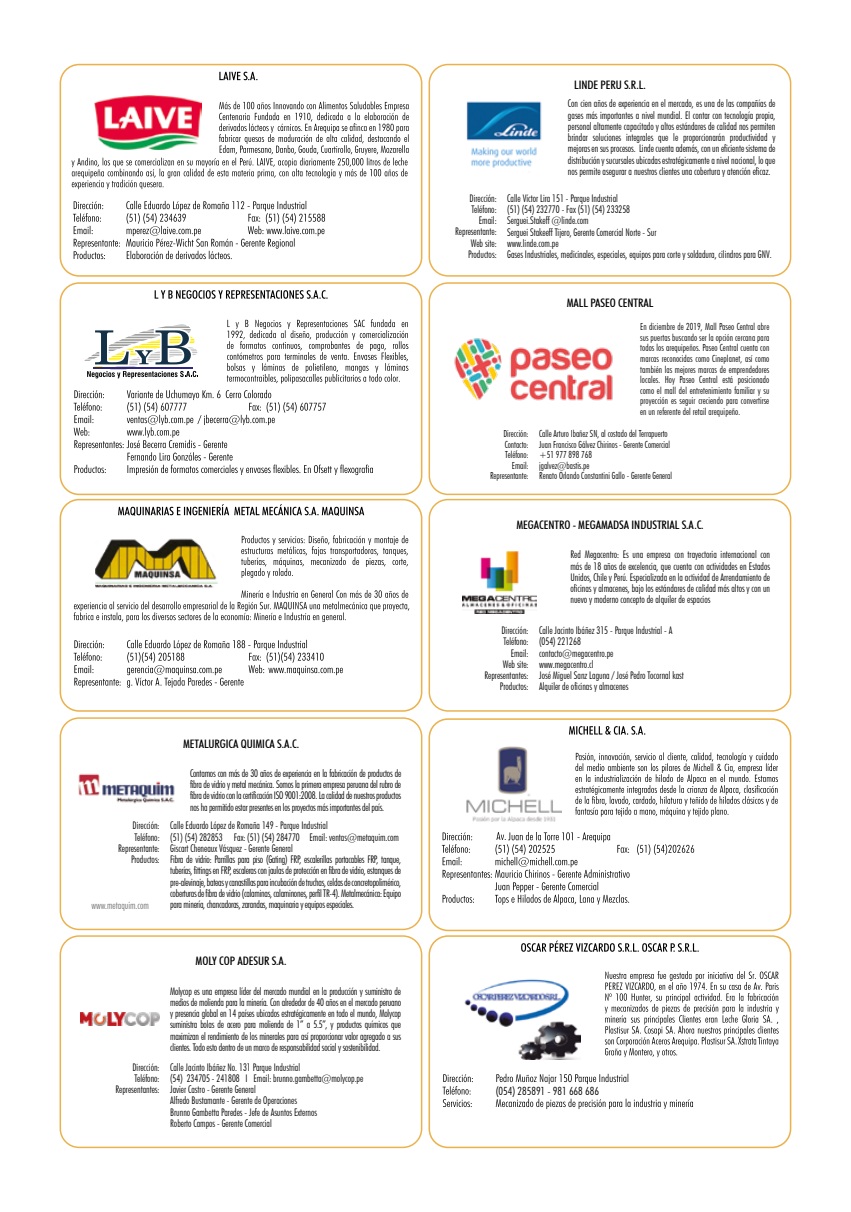
<style>
.page{position:relative;width:851px;height:1212px;background:#fff}
.page>*{position:absolute;margin:0;border:0;box-sizing:border-box;transform-origin:0 0}
.t1{font:500 condensed 11.7px "Futura BT";letter-spacing:-.005em;color:#000;scale:1.05 1}
.t2{font:300 condensed 11.25px "Futura BT";color:#000;scale:1.05 1}
.t3{font:300 condensed 10.5px/11.2px "Futura BT";color:#000;text-align:justify;scale:.95 1}
.t4{font:300 condensed 10.5px "Futura BT";letter-spacing:-.025em;color:#000;scale:.95 1}
.t5{font:300 condensed 10.5px "Futura BT";color:#706f6f;scale:.95 1}
.t6{font:300 condensed 9.75px/10.5px "Futura BT";color:#000;text-align:justify;scale:.95 1}
</style>
<div class="page">
<svg style="left:521px;top:940px;width:177px;height:12px"></svg>
<div style="left:428px;top:935px;width:363px;height:213px;border:2px solid #e29100;border-radius:19px"></div>
<img style="left:464px;top:979px;width:117px;height:80px">
<svg style="left:442px;top:1074px;width:251px;height:35px"></svg>
<svg style="left:604px;top:971px;width:174px;height:86px"></svg>
<svg style="left:569px;top:726px;width:76px;height:9px"></svg>
<svg style="left:575px;top:752px;width:202px;height:65px"></svg>
<img style="left:466px;top:747px;width:95px;height:75px">
<svg style="left:442px;top:832px;width:252px;height:73px"></svg>
<div style="left:428px;top:718px;width:363px;height:213px;border:2px solid #e29100;border-radius:19px"></div>
<div style="left:428px;top:499px;width:363px;height:213px;border:2px solid #e29100;border-radius:19px"></div>
<img style="left:463px;top:552px;width:73px;height:61px">
<div style="left:428px;top:282px;width:363px;height:213px;border:2px solid #e29100;border-radius:19px"></div>
<img style="left:454px;top:338px;width:159px;height:63px">
<svg style="left:219px;top:72px;width:38px;height:8px"></svg>
<div style="left:60px;top:64px;width:362px;height:213px;border:2px solid #e29100;border-radius:19px"></div>
<svg style="left:73px;top:201px;width:252px;height:58px"></svg>
<svg style="left:71px;top:101px;width:338px;height:88px"></svg>
<img style="left:94px;top:96px;width:107px;height:53px">
<svg style="left:118px;top:504px;width:246px;height:12px"></svg>
<div style="left:60px;top:499px;width:362px;height:213px;border:2px solid #e29100;border-radius:19px"></div>
<svg style="left:241px;top:535px;width:167px;height:43px"></svg>
<svg style="left:74px;top:640px;width:269px;height:48px"></svg>
<svg style="left:74px;top:590px;width:335px;height:32px"></svg>
<img style="left:95px;top:538px;width:124px;height:55px">
<div style="left:60px;top:935px;width:362px;height:213px;border:2px solid #e29100;border-radius:19px"></div>
<img style="left:81px;top:1012px;width:78px;height:13px">
<svg style="left:155px;top:290px;width:172px;height:9px"></svg>
<div style="left:60px;top:282px;width:362px;height:213px;border:2px solid #e29100;border-radius:19px"></div>
<svg style="left:227px;top:319px;width:181px;height:65px"></svg>
<svg style="left:74px;top:390px;width:299px;height:85px"></svg>
<svg style="left:84px;top:324px;width:114px;height:54px"></svg>
<div style="left:60px;top:717px;width:362px;height:213px;border:2px solid #e29100;border-radius:19px"></div>
<img style="left:78px;top:773px;width:97px;height:31px">
<div style="left:428px;top:64px;width:363px;height:213px;border:2px solid #e29100;border-radius:19px"></div>
<img style="left:466px;top:101px;width:76px;height:67px">
<p class="t1" style="left:183px;top:736px;width:112px">METALURGICA QUIMICA S.A.C.</p>
<p class="t3" style="left:190px;top:767px;width:224px">Contamos con más de 30 años de experiencia en la fabricación de productos de fibra de vidrio y metal mecánica. Somos la primera empresa peruana del rubro de fibra de vidrio con la certificación ISO 9001:2008. La calidad de nuestros productos nos ha permitido estar presentes en los proyectos más importantes del país.</p>
<p class="t3" style="left:170px;top:820px;width:167px">Calle Eduardo López de Romaña 149 - Parque Industrial</p>
<p class="t3" style="left:170px;top:831px;width:242px">(51) (54) 282853 Fax: (51) (54) 284770 Email: ventas@metaquim.com</p>
<p class="t3" style="left:170px;top:842px;width:130px">Giscart Cheneaux Vásquez - Gerente General</p>
<p class="t3" style="left:170px;top:853px;width:244px">Fibra de vidrio: Parrillas para piso (Gating) FRP, escalerillas portacables FRP, tanque, tuberías, fittings en FRP, escaleras con jaulas de protección en fibra de vidrio, estanques de pre-alevinaje, bateas y canastillas para incubación de truchas, celdas de concretopolimérico, coberturas de fibra de vidrio (calaminas, calaminones, perfil TR-4). Metalmecánica: Equipo</p>
<p class="t3" style="left:133px;top:820px;width:30px">Dirección:</p>
<p class="t3" style="left:135px;top:831px;width:28px">Teléfono:</p>
<p class="t3" style="left:118px;top:842px;width:45px">Representante:</p>
<p class="t3" style="left:131px;top:853px;width:32px">Productos:</p>
<p class="t5" style="left:91px;top:899px;width:62px">www.metaquim.com</p>
<p class="t4" style="left:170px;top:898px;width:195px">para minería, chancadoras, zarandas, maquinaria y equipos especiales.</p>
<p class="t3" style="left:132px;top:1061px;width:30px">Dirección:</p>
<p class="t3" style="left:134px;top:1072px;width:28px">Teléfono:</p>
<p class="t3" style="left:115px;top:1084px;width:48px">Representantes:</p>
<p class="t1" style="left:195px;top:954px;width:88px">MOLY COP ADESUR S.A.</p>
<p class="t3" style="left:170px;top:985px;width:244px">Molycop es una empresa líder del mercado mundial en la producción y suministro de medios de molienda para la minería. Con alrededor de 40 años en el mercado peruano y presencia global en 14 países ubicados estratégicamente en todo el mundo, Molycop suministra bolas de acero para molienda de 1” a 5.5”, y productos químicos que maximizan el rendimiento de los minerales para así proporcionar valor agregado a sus clientes. Todo esto dentro de un marco de responsabilidad social y sostenibilidad.</p>
<p class="t3" style="left:170px;top:1061px;width:138px">Calle Jacinto Ibáñez No. 131 Parque Industrial</p>
<p class="t3" style="left:170px;top:1072px;width:205px">(54) 234705 - 241808 I Email: brunno.gambetta@molycop.pe</p>
<p class="t3" style="left:170px;top:1084px;width:92px">Javier Castro - Gerente General</p>
<p class="t3" style="left:170px;top:1095px;width:135px">Alfredo Bustamante - Gerente de Operaciones</p>
<p class="t3" style="left:170px;top:1106px;width:156px">Brunno Gambetta Paredes - Jefe de Asuntos Externos</p>
<p class="t3" style="left:170px;top:1117px;width:108px">Roberto Campos - Gerente Comercial</p>
<p class="t3" style="left:469px;top:192px;width:30px">Dirección:</p>
<p class="t3" style="left:471px;top:203px;width:28px">Teléfono:</p>
<p class="t3" style="left:478px;top:215px;width:20px">Email:</p>
<p class="t3" style="left:455px;top:226px;width:45px">Representante:</p>
<p class="t3" style="left:470px;top:237px;width:29px">Web site:</p>
<p class="t3" style="left:468px;top:248px;width:32px">Productos:</p>
<p class="t1" style="left:574px;top:77px;width:70px">LINDE PERU S.R.L.</p>
<p class="t3" style="left:568px;top:98px;width:220px">Con cien años de experiencia en el mercado, es una de las compañías de gases más importantes a nivel mundial. El contar con tecnología propia, personal altamente capacitado y altos estándares de calidad nos permiten brindar soluciones integrales que le proporcionarán productividad y mejoras en sus procesos. Linde cuenta además, con un eficiente sistema de distribución y sucursales ubicadas estratégicamente a nivel nacional, lo que nos permite asegurar a nuestros clientes una cobertura y atención eficaz.</p>
<p class="t3" style="left:507px;top:192px;width:118px">Calle Víctor Lira 151 - Parque Industrial</p>
<p class="t3" style="left:507px;top:204px;width:131px">(51) (54) 232770 - Fax (51) (54) 233258</p>
<p class="t3" style="left:507px;top:215px;width:87px">Serguei.Stakeff @linde.com</p>
<p class="t3" style="left:507px;top:226px;width:158px">Serguei Stakeeff Tijero, Gerente Comercial Norte - Sur</p>
<p class="t3" style="left:507px;top:237px;width:56px">www.linde.com.pe</p>
<p class="t3" style="left:507px;top:249px;width:280px">Gases Industriales, medicinales, especiales, equipos para corte y soldadura, cilindros para GNV.</p>
<p class="t1" style="left:566px;top:296px;width:84px">MALL PASEO CENTRAL</p>
<p class="t6" style="left:640px;top:322px;width:137px">En diciembre de 2019, Mall Paseo Central abre sus puertas buscando ser la opción cercana para todos los arequipeños. Paseo Central cuenta con marcas reconocidas como Cineplanet, así como también las mejores marcas de emprendedores locales. Hoy Paseo Central está posicionado como el mall del entretenimiento familiar y su proyección es seguir creciendo para convertirse en un referente del retail arequipeño.</p>
<p class="t6" style="left:503px;top:428px;width:28px">Dirección:</p>
<p class="t6" style="left:504px;top:439px;width:27px">Contacto:</p>
<p class="t6" style="left:505px;top:449px;width:26px">Teléfono:</p>
<p class="t6" style="left:512px;top:460px;width:19px">Email:</p>
<p class="t6" style="left:490px;top:470px;width:42px">Representante:</p>
<p class="t6" style="left:539px;top:428px;width:137px">Calle Arturo Ibañez SN, al costado del Terrapuerto</p>
<p class="t6" style="left:539px;top:439px;width:139px">Juan Francisco Gálvez Chirinos - Gerente Comercial</p>
<p class="t6" style="left:539px;top:449px;width:57px">+51 977 898 768</p>
<p class="t6" style="left:539px;top:460px;width:54px">jgalvez@bastis.pe</p>
<p class="t6" style="left:539px;top:470px;width:141px">Renato Orlando Constantini Gallo - Gerente General</p>
<p class="t1" style="left:516px;top:518px;width:180px">MEGACENTRO - MEGAMADSA INDUSTRIAL S.A.C.</p>
<p class="t3" style="left:570px;top:549px;width:212px">Red Megacentro: Es una empresa con trayectoria internacional con más de 18 años de excelencia, que cuenta con actividades en Estados Unidos, Chile y Perú. Especializada en la actividad de Arrendamiento de oficinas y almacenes, bajo los estándares de calidad más altos y con un nuevo y moderno concepto de alquiler de espacios</p>
<p class="t3" style="left:501px;top:625px;width:30px">Dirección:</p>
<p class="t3" style="left:503px;top:636px;width:28px">Teléfono:</p>
<p class="t3" style="left:510px;top:647px;width:20px">Email:</p>
<p class="t3" style="left:502px;top:658px;width:29px">Web site:</p>
<p class="t3" style="left:484px;top:670px;width:48px">Representantes:</p>
<p class="t3" style="left:500px;top:681px;width:32px">Productos:</p>
<p class="t3" style="left:539px;top:625px;width:142px">Calle Jacinto Ibáñez 315 - Parque Industrial - A</p>
<p class="t3" style="left:539px;top:636px;width:45px">(054) 221268</p>
<p class="t3" style="left:539px;top:647px;width:80px">contacto@megacentro.pe</p>
<p class="t3" style="left:539px;top:658px;width:59px">www.megacentro.cl</p>
<p class="t3" style="left:539px;top:670px;width:154px">José Miguel Sanz Laguna / José Pedro Tocornal kast</p>
<p class="t3" style="left:539px;top:681px;width:95px">Alquiler de oficinas y almacenes</p>
<p class="t2" style="left:495px;top:1084px;width:100px">(054) 285891 - 981 668 686</p>
</div>
